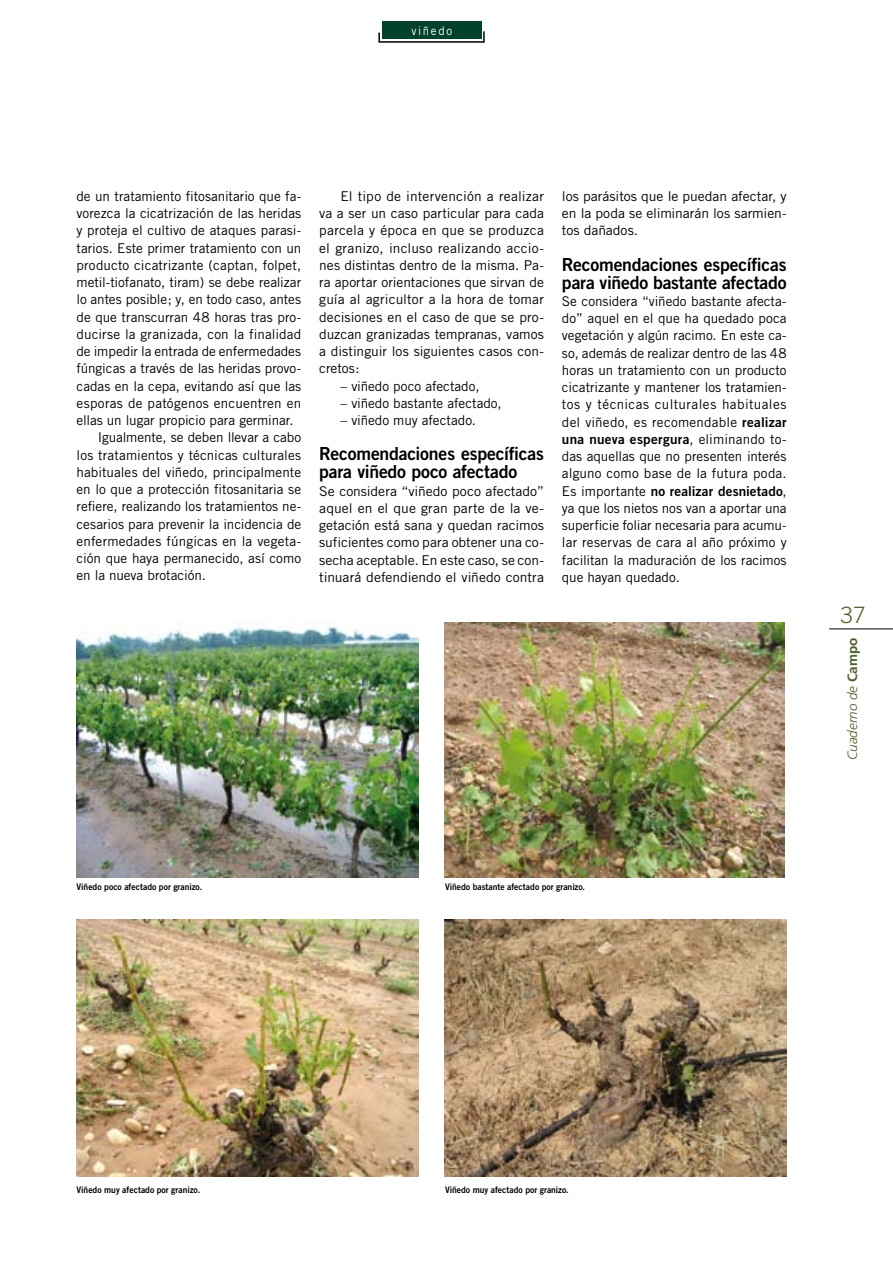
<style>
.page{position:relative;width:893px;height:1263px;background:#fff}
.page>*{position:absolute;margin:0;border:0;box-sizing:border-box;transform-origin:0 0}
.t1{font:300 22.5px "Trade Gothic";color:#4d602b}
.t2{font:18px/18px "Trade Gothic Bold Two";letter-spacing:-.01em;color:#000}
.t3{font:13.5px/17.2px "Trade Gothic";color:#000;text-align:justify}
.t4{font:13.5px "Trade Gothic Bold Two";letter-spacing:.015em;color:#000}
.t5{font:italic 300 13.5px "Frutiger";color:#4d602b}
.t6{font:12px "Trade Gothic";letter-spacing:.15em;color:#fff;scale:.95 1}
.t7{font:9px "Trade Gothic Bold Two";letter-spacing:.005em;color:#000;scale:.95 1}
.s1{font-family:"Trade Gothic Bold Two"}
.s2{font-family:"Trade Gothic"}
.s3{font-weight:700;font-style:normal}
</style>
<div class="page">
<hr style="left:829px;top:628px;width:64px;height:1px;background:#000">
<svg style="left:378px;top:30px;width:107px;height:13px"></svg>
<div style="left:382px;top:21px;width:99px;height:18px;background:#00422a"></div>
<img style="left:445px;top:623px;width:340px;height:254px">
<img style="left:445px;top:920px;width:342px;height:256px">
<img style="left:77px;top:626px;width:342px;height:251px">
<img style="left:77px;top:920px;width:341px;height:256px">
<p class="t6" style="left:411px;top:23px;width:44px">viñedo</p>
<p class="t3" style="left:77px;top:187px;width:226px">de un tratamiento fitosanitario que fa-</p>
<p class="t3" style="left:77px;top:204px;width:226px">vorezca la cicatrización de las heridas</p>
<p class="t3" style="left:77px;top:222px;width:226px">y proteja el cultivo de ataques parasi-</p>
<p class="t3" style="left:77px;top:239px;width:226px">tarios. Este primer tratamiento con un</p>
<p class="t3" style="left:77px;top:256px;width:226px">producto cicatrizante (captan, folpet,</p>
<p class="t3" style="left:77px;top:273px;width:226px">metil-tiofanato, tiram) se debe realizar</p>
<p class="t3" style="left:77px;top:291px;width:226px">lo antes posible; y, en todo caso, antes</p>
<p class="t3" style="left:77px;top:308px;width:226px">de que transcurran 48 horas tras pro-</p>
<p class="t3" style="left:77px;top:325px;width:226px">ducirse la granizada, con la finalidad</p>
<p class="t3" style="left:77px;top:342px;width:226px">de impedir la entrada de enfermedades</p>
<p class="t3" style="left:77px;top:360px;width:226px">fúngicas a través de las heridas provo-</p>
<p class="t3" style="left:77px;top:377px;width:226px">cadas en la cepa, evitando así que las</p>
<p class="t3" style="left:77px;top:394px;width:226px">esporas de patógenos encuentren en</p>
<p class="t3" style="left:77px;top:411px;width:219px">ellas un lugar propicio para germinar.</p>
<p class="t3" style="left:98px;top:429px;width:205px">Igualmente, se deben llevar a cabo</p>
<p class="t3" style="left:77px;top:446px;width:226px">los tratamientos y técnicas culturales</p>
<p class="t3" style="left:77px;top:463px;width:226px">habituales del viñedo, principalmente</p>
<p class="t3" style="left:77px;top:480px;width:226px">en lo que a protección fitosanitaria se</p>
<p class="t3" style="left:77px;top:498px;width:226px">refiere, realizando los tratamientos ne-</p>
<p class="t3" style="left:77px;top:515px;width:226px">cesarios para prevenir la incidencia de</p>
<p class="t3" style="left:77px;top:532px;width:226px">enfermedades fúngicas en la vegeta-</p>
<p class="t3" style="left:77px;top:549px;width:226px">ción que haya permanecido, así como</p>
<p class="t3" style="left:77px;top:567px;width:131px">en la nueva brotación.</p>
<p class="t3" style="left:319px;top:187px;width:226px;text-indent:21px">El tipo de intervención a realizar va a ser un caso particular para cada parcela y época en que se produzca el granizo, incluso realizando accio&shy;nes distintas dentro de la misma. Pa&shy;ra aportar orientaciones que sirvan de guía al agricultor a la hora de tomar decisiones en el caso de que se pro&shy;duzcan granizadas tempranas, vamos a distinguir los siguientes casos con&shy;cretos:</p>
<p class="t3" style="left:340px;top:377px;width:140px">– viñedo poco afectado,</p>
<p class="t3" style="left:340px;top:394px;width:163px">– viñedo bastante afectado,</p>
<p class="t3" style="left:340px;top:411px;width:137px">– viñedo muy afectado.</p>
<h2 class="t2" style="left:319px;top:445px;width:226px">Recomendaciones específicas para viñedo poco afectado</h2>
<p class="t3" style="left:319px;top:482px;width:226px">Se considera “viñedo poco afectado” aquel en el que gran parte de la ve&shy;getación está sana y quedan racimos suficientes como para obtener una co&shy;secha aceptable. En este caso, se con&shy;tinuará defendiendo el viñedo contra</p>
<p class="t3" style="left:562px;top:187px;width:226px">los parásitos que le puedan afectar, y en la poda se eliminarán los sarmien&shy;tos dañados.</p>
<h2 class="t2" style="left:562px;top:255px;width:226px">Recomendaciones específicas para viñedo bastante afectado</h2>
<p class="t3" style="left:562px;top:292px;width:226px">Se considera “viñedo bastante afecta&shy;do” aquel en el que ha quedado poca vegetación y algún racimo. En este ca&shy;so, además de realizar dentro de las 48 horas un tratamiento con un producto cicatrizante y mantener los tratamien&shy;tos y técnicas culturales habituales del viñedo, es recomendable <span class="s1">realizar</span></p>
<p class="t4" style="left:562px;top:431px;width:226px">una nueva espergura<span class="s2">, eliminando to-</span></p>
<p class="t3" style="left:562px;top:447px;width:226px">das aquellas que no presenten interés alguno como base de la futura poda.</p>
<p class="t4" style="left:562px;top:482px;width:226px"><span class="s2">Es importante</span> no realizar desnietado<span class="s2">,</span></p>
<p class="t3" style="left:562px;top:499px;width:226px">ya que los nietos nos van a aportar una superficie foliar necesaria para acumu&shy;lar reservas de cara al año próximo y facilitan la maduración de los racimos que hayan quedado.</p>
<p class="t7" style="left:77px;top:881px;width:134px">Viñedo poco afectado por granizo.</p>
<p class="t7" style="left:445px;top:881px;width:149px">Viñedo bastante afectado por granizo.</p>
<h1 class="t1" style="left:840px;top:601px;width:27px">37</h1>
<p class="t5" style="left:845px;top:760px;width:124px;rotate:-90deg">Cuaderno de <span class="s3">Campo</span></p>
<p class="t7" style="left:77px;top:1184px;width:132px">Viñedo muy afectado por granizo.</p>
<p class="t7" style="left:445px;top:1184px;width:132px">Viñedo muy afectado por granizo.</p>
</div>
